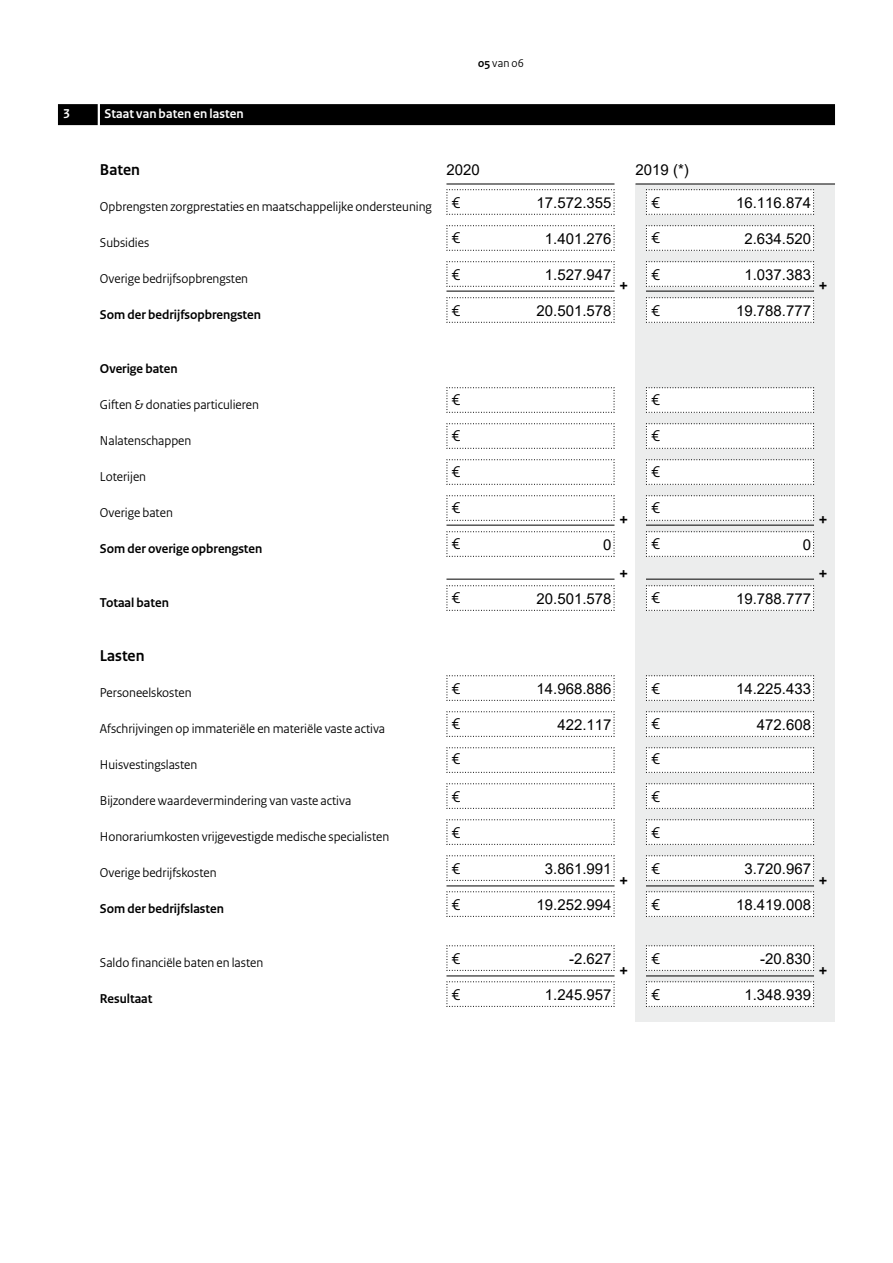
<style>
.page{position:relative;width:893px;height:1263px;background:#fff}
.page>*{position:absolute;margin:0;border:0;box-sizing:border-box;transform-origin:0 0}
.t1{font:700 18px "Rijksoverheid Sans Heading";color:#000}
.t2{font:16.5px/36px "Rijksoverheid Sans Heading";color:#000}
.t3{font:700 16.5px "Rijksoverheid Sans Heading";color:#000}
.t4{font:15px "Arial";color:#000}
.t5{font:13.5px "Rijksoverheid Sans Heading";color:#000}
.t6{font:700 13.5px "Rijksoverheid Sans Heading";color:#000}
.t7{font:700 13.5px "Rijksoverheid Sans Heading";letter-spacing:.01em;color:#fff}
.t8{font:12px "Rijksoverheid Sans Heading";color:#000}
.s1{font-weight:700}
</style>
<div class="page">
<div style="left:635px;top:184px;width:200px;height:837px;background:#eceded"></div>
<svg style="left:446px;top:189px;width:169px;height:26px"></svg>
<svg style="left:446px;top:225px;width:169px;height:26px"></svg>
<svg style="left:446px;top:261px;width:169px;height:26px"></svg>
<svg style="left:446px;top:297px;width:169px;height:26px"></svg>
<svg style="left:446px;top:387px;width:169px;height:26px"></svg>
<svg style="left:446px;top:423px;width:169px;height:26px"></svg>
<svg style="left:446px;top:459px;width:169px;height:26px"></svg>
<svg style="left:446px;top:495px;width:169px;height:26px"></svg>
<svg style="left:446px;top:531px;width:169px;height:26px"></svg>
<svg style="left:446px;top:585px;width:169px;height:26px"></svg>
<svg style="left:446px;top:675px;width:169px;height:26px"></svg>
<svg style="left:446px;top:711px;width:169px;height:26px"></svg>
<svg style="left:446px;top:747px;width:169px;height:26px"></svg>
<svg style="left:446px;top:783px;width:169px;height:26px"></svg>
<svg style="left:446px;top:819px;width:169px;height:26px"></svg>
<svg style="left:446px;top:855px;width:169px;height:26px"></svg>
<svg style="left:446px;top:891px;width:169px;height:26px"></svg>
<svg style="left:446px;top:945px;width:169px;height:26px"></svg>
<svg style="left:446px;top:981px;width:169px;height:26px"></svg>
<svg style="left:646px;top:189px;width:168px;height:26px;background:#f6f6f6"></svg>
<svg style="left:646px;top:225px;width:168px;height:26px;background:#f6f6f6"></svg>
<svg style="left:646px;top:261px;width:168px;height:26px;background:#f6f6f6"></svg>
<svg style="left:646px;top:297px;width:168px;height:26px;background:#f6f6f6"></svg>
<svg style="left:646px;top:387px;width:168px;height:26px;background:#f6f6f6"></svg>
<svg style="left:646px;top:423px;width:168px;height:26px;background:#f6f6f6"></svg>
<svg style="left:646px;top:459px;width:168px;height:26px;background:#f6f6f6"></svg>
<svg style="left:646px;top:495px;width:168px;height:26px;background:#f6f6f6"></svg>
<svg style="left:646px;top:531px;width:168px;height:26px;background:#f6f6f6"></svg>
<svg style="left:646px;top:585px;width:168px;height:26px;background:#f6f6f6"></svg>
<svg style="left:646px;top:675px;width:168px;height:26px;background:#f6f6f6"></svg>
<svg style="left:646px;top:711px;width:168px;height:26px;background:#f6f6f6"></svg>
<svg style="left:646px;top:747px;width:168px;height:26px;background:#f6f6f6"></svg>
<svg style="left:646px;top:783px;width:168px;height:26px;background:#f6f6f6"></svg>
<svg style="left:646px;top:819px;width:168px;height:26px;background:#f6f6f6"></svg>
<svg style="left:646px;top:855px;width:168px;height:26px;background:#f6f6f6"></svg>
<svg style="left:646px;top:891px;width:168px;height:26px;background:#f6f6f6"></svg>
<svg style="left:646px;top:945px;width:168px;height:26px;background:#f6f6f6"></svg>
<svg style="left:646px;top:981px;width:168px;height:26px;background:#f6f6f6"></svg>
<div style="left:100px;top:104px;width:735px;height:21px;background:#000"></div>
<div style="left:58px;top:104px;width:40px;height:21px;background:#000"></div>
<hr style="left:446px;top:976px;width:168px;height:1px;background:#000">
<hr style="left:646px;top:976px;width:168px;height:1px;background:#000">
<hr style="left:446px;top:525px;width:168px;height:1px;background:#000">
<hr style="left:446px;top:579px;width:168px;height:1px;background:#000">
<hr style="left:446px;top:291px;width:168px;height:1px;background:#000">
<hr style="left:646px;top:525px;width:168px;height:1px;background:#000">
<hr style="left:646px;top:579px;width:168px;height:1px;background:#000">
<hr style="left:646px;top:291px;width:168px;height:1px;background:#000">
<hr style="left:446px;top:886px;width:168px;height:1px;background:#000">
<hr style="left:646px;top:886px;width:168px;height:1px;background:#000">
<hr style="left:446px;top:184px;width:168px;height:1px;background:#000">
<hr style="left:635px;top:184px;width:200px;height:1px;background:#000">
<p class="t7" style="left:63px;top:106px;width:8px">3</p>
<p class="t7" style="left:104px;top:106px;width:141px">Staat van baten en lasten</p>
<p class="t8" style="left:478px;top:56px;width:48px"><span class="s1">05</span> van 06</p>
<p class="t3" style="left:100px;top:160px;width:41px">Baten</p>
<p class="t5" style="left:100px;top:199px;width:333px">Opbrengsten zorgprestaties en maatschappelijke ondersteuning</p>
<p class="t5" style="left:100px;top:235px;width:51px">Subsidies</p>
<p class="t5" style="left:100px;top:271px;width:150px">Overige bedrijfsopbrengsten</p>
<p class="t6" style="left:100px;top:307px;width:163px">Som der bedrijfsopbrengsten</p>
<p class="t4" style="left:446px;top:159px;width:35px">2020</p>
<p class="t4" style="left:635px;top:159px;width:55px">2019 (*)</p>
<p class="t2" style="left:452px;top:184px;width:10px">€</p>
<p class="t2" style="left:651px;top:184px;width:10px">€</p>
<p class="t4" style="left:537px;top:192px;width:77px">17.572.355</p>
<p class="t4" style="left:545px;top:228px;width:68px">1.401.276</p>
<p class="t4" style="left:545px;top:264px;width:68px">1.527.947</p>
<p class="t4" style="left:537px;top:300px;width:77px">20.501.578</p>
<p class="t2" style="left:452px;top:220px;width:10px">€</p>
<p class="t2" style="left:651px;top:220px;width:10px">€</p>
<p class="t2" style="left:452px;top:256px;width:10px">€ €</p>
<p class="t2" style="left:651px;top:256px;width:10px">€ €</p>
<h1 class="t1" style="left:619px;top:275px;width:11px">+</h1>
<p class="t4" style="left:736px;top:192px;width:77px">16.116.874</p>
<p class="t4" style="left:744px;top:228px;width:68px">2.634.520</p>
<p class="t4" style="left:744px;top:264px;width:68px">1.037.383</p>
<p class="t4" style="left:736px;top:300px;width:77px">19.788.777</p>
<h1 class="t1" style="left:818px;top:275px;width:11px">+</h1>
<p class="t6" style="left:100px;top:361px;width:79px">Overige baten</p>
<p class="t5" style="left:100px;top:397px;width:161px">Giften &amp; donaties particulieren</p>
<p class="t5" style="left:100px;top:433px;width:93px">Nalatenschappen</p>
<p class="t5" style="left:100px;top:469px;width:48px">Loterijen</p>
<p class="t5" style="left:100px;top:505px;width:74px">Overige baten</p>
<p class="t2" style="left:452px;top:382px;width:10px;text-align:justify">€ € € €</p>
<h1 class="t1" style="left:619px;top:509px;width:11px">+</h1>
<p class="t2" style="left:651px;top:382px;width:10px;text-align:justify">€ € € €</p>
<h1 class="t1" style="left:818px;top:509px;width:11px">+</h1>
<p class="t6" style="left:100px;top:541px;width:164px">Som der overige opbrengsten</p>
<p class="t2" style="left:452px;top:526px;width:10px">€</p>
<p class="t4" style="left:603px;top:534px;width:10px">0</p>
<p class="t2" style="left:651px;top:526px;width:10px">€</p>
<p class="t4" style="left:803px;top:534px;width:10px">0</p>
<h1 class="t1" style="left:619px;top:563px;width:11px">+</h1>
<h1 class="t1" style="left:818px;top:563px;width:11px">+</h1>
<p class="t6" style="left:100px;top:595px;width:70px">Totaal baten</p>
<p class="t2" style="left:452px;top:580px;width:10px">€</p>
<p class="t2" style="left:651px;top:580px;width:10px">€</p>
<p class="t4" style="left:537px;top:588px;width:77px">20.501.578</p>
<p class="t4" style="left:736px;top:588px;width:77px">19.788.777</p>
<p class="t3" style="left:100px;top:646px;width:46px">Lasten</p>
<p class="t5" style="left:100px;top:685px;width:93px">Personeelskosten</p>
<p class="t5" style="left:100px;top:721px;width:287px">Afschrijvingen op immateriële en materiële vaste activa</p>
<p class="t5" style="left:100px;top:757px;width:99px">Huisvestingslasten</p>
<p class="t5" style="left:100px;top:793px;width:253px">Bijzondere waardevermindering van vaste activa</p>
<p class="t5" style="left:100px;top:829px;width:291px">Honorariumkosten vrijgevestigde medische specialisten</p>
<p class="t5" style="left:100px;top:865px;width:118px">Overige bedrijfskosten</p>
<p class="t6" style="left:100px;top:901px;width:125px">Som der bedrijfslasten</p>
<p class="t5" style="left:100px;top:955px;width:165px">Saldo financiële baten en lasten</p>
<p class="t6" style="left:100px;top:991px;width:54px">Resultaat</p>
<p class="t2" style="left:452px;top:670px;width:10px">€</p>
<p class="t2" style="left:651px;top:670px;width:10px">€</p>
<p class="t4" style="left:537px;top:678px;width:77px">14.968.886</p>
<p class="t4" style="left:557px;top:714px;width:56px">422.117</p>
<p class="t2" style="left:452px;top:706px;width:10px">€</p>
<p class="t2" style="left:651px;top:706px;width:10px">€</p>
<p class="t2" style="left:452px;top:741px;width:10px">€</p>
<p class="t2" style="left:651px;top:741px;width:10px">€</p>
<p class="t2" style="left:452px;top:778px;width:10px">€ €</p>
<p class="t2" style="left:452px;top:850px;width:10px">€</p>
<p class="t4" style="left:545px;top:858px;width:68px">3.861.991</p>
<p class="t2" style="left:651px;top:778px;width:10px">€ €</p>
<p class="t2" style="left:651px;top:850px;width:10px">€</p>
<p class="t4" style="left:736px;top:678px;width:77px">14.225.433</p>
<p class="t4" style="left:757px;top:714px;width:56px">472.608</p>
<p class="t4" style="left:744px;top:858px;width:68px">3.720.967</p>
<h1 class="t1" style="left:619px;top:870px;width:11px">+</h1>
<h1 class="t1" style="left:818px;top:870px;width:11px">+</h1>
<p class="t2" style="left:452px;top:886px;width:10px">€</p>
<p class="t2" style="left:651px;top:886px;width:10px">€</p>
<p class="t4" style="left:537px;top:894px;width:77px">19.252.994</p>
<p class="t4" style="left:736px;top:894px;width:77px">18.419.008</p>
<p class="t2" style="left:452px;top:940px;width:10px">€</p>
<p class="t2" style="left:452px;top:976px;width:10px">€</p>
<p class="t4" style="left:569px;top:948px;width:44px">-2.627</p>
<p class="t4" style="left:545px;top:984px;width:68px">1.245.957</p>
<p class="t2" style="left:651px;top:940px;width:10px">€</p>
<p class="t4" style="left:760px;top:948px;width:52px">-20.830</p>
<p class="t4" style="left:744px;top:984px;width:68px">1.348.939</p>
<h1 class="t1" style="left:619px;top:960px;width:11px">+</h1>
<h1 class="t1" style="left:818px;top:960px;width:11px">+</h1>
<p class="t2" style="left:651px;top:976px;width:10px">€</p>
</div>
